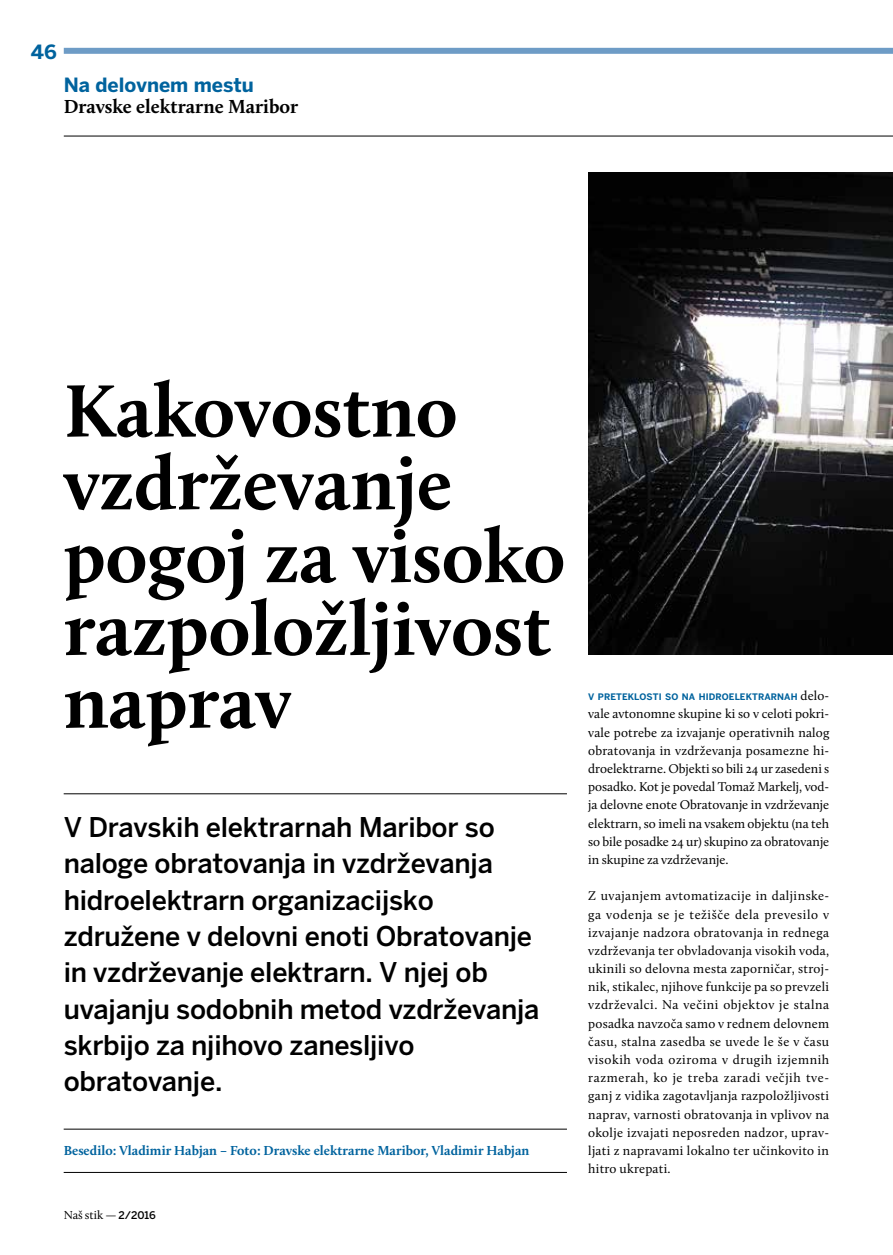
<style>
.page{position:relative;width:893px;height:1255px;background:#fff}
.page>*{position:absolute;margin:0;border:0;box-sizing:border-box;transform-origin:0 0}
.t1{font:700 76.5px/72.8px "Calluna";color:#000}
.t2{font:500 27px/36.3px "Benton Sans";letter-spacing:-.01em;color:#000}
.t3{font:700 19.5px "Calluna";color:#000}
.t4{font:700 19.5px "Benton Sans";color:#00639e}
.t5{font:700 13.5px "Calluna";color:#00639e}
.t6{font:13.2px/18.1px "Calluna";color:#000;text-align:justify}
.t7{font:12px "Calluna";color:#000}
.t8{font:700 8.85px "Benton Sans";letter-spacing:.01em;color:#00639e}
.s1{font-family:"Benton Sans";font-weight:500;font-size:10.5px}
.s2{font-family:"Calluna";font-weight:400;font-size:13.2px;color:#000}
</style>
<div class="page">
<div style="left:64px;top:48px;width:829px;height:6px;background:#6e9cc6"></div>
<hr style="left:64px;top:136px;width:829px;height:1px;background:#000">
<img style="left:588px;top:173px;width:305px;height:481px">
<hr style="left:64px;top:793px;width:503px;height:1px;background:#000">
<hr style="left:64px;top:1128px;width:503px;height:1px;background:#000">
<hr style="left:64px;top:1171px;width:503px;height:1px;background:#000">
<h3 class="t4" style="left:31px;top:40px;width:27px">46</h3>
<h3 class="t4" style="left:64px;top:73px;width:192px">Na delovnem mestu</h3>
<h3 class="t3" style="left:64px;top:94px;width:236px">Dravske elektrarne Maribor</h3>
<h1 class="t1" style="left:64px;top:373px;width:503px">Kakovostno vzdrževanje pogoj za visoko razpoložljivost naprav</h1>
<p class="t2" style="left:64px;top:808px;width:477px">V Dravskih elektrarnah Maribor so naloge obratovanja in vzdrževanja hidroelektrarn organizacijsko združene v delovni enoti Obratovanje in vzdrževanje elektrarn. V njej ob uvajanju sodobnih metod vzdrževanja skrbijo za njihovo zanesljivo obratovanje.</p>
<p class="t5" style="left:64px;top:1142px;width:467px">Besedilo: Vladimir Habjan – Foto: Dravske elektrarne Maribor, Vladimir Habjan</p>
<p class="t7" style="left:64px;top:1207px;width:94px">Naš stik — <span class="s1">2/2016</span></p>
<p class="t8" style="left:588px;top:691px;width:242px">V PRETEKLOSTI SO NA HIDROELEKTRARNAH <span class="s2">delo-</span></p>
<p class="t6" style="left:588px;top:704px;width:243px">vale avtonomne skupine ki so v celoti pokri&shy;vale potrebe za izvajanje operativnih nalog obratovanja in vzdrževanja posamezne hi&shy;droelektrarne. Objekti so bili 24 ur zasedeni s posadko. Kot je povedal Tomaž Markelj, vod&shy;ja delovne enote Obratovanje in vzdrževanje elektrarn, so imeli na vsakem objektu (na teh so bile posadke 24 ur) skupino za obratovanje in skupine za vzdrževanje.</p>
<p class="t6" style="left:588px;top:886px;width:243px">Z uvajanjem avtomatizacije in daljinske&shy;ga vodenja se je težišče dela prevesilo v izvajanje nadzora obratovanja in rednega vzdrževanja ter obvladovanja visokih voda, ukinili so delovna mesta zaporničar, stroj&shy;nik, stikalec, njihove funkcije pa so prevzeli vzdrževalci. Na večini objektov je stalna posadka navzoča samo v rednem delovnem času, stalna zasedba se uvede le še v času visokih voda oziroma v drugih izjemnih razmerah, ko je treba zaradi večjih tve&shy;ganj z vidika zagotavljanja razpoložljivosti naprav, varnosti obratovanja in vplivov na okolje izvajati neposreden nadzor, uprav&shy;ljati z napravami lokalno ter učinkovito in hitro ukrepati.</p>
</div>
